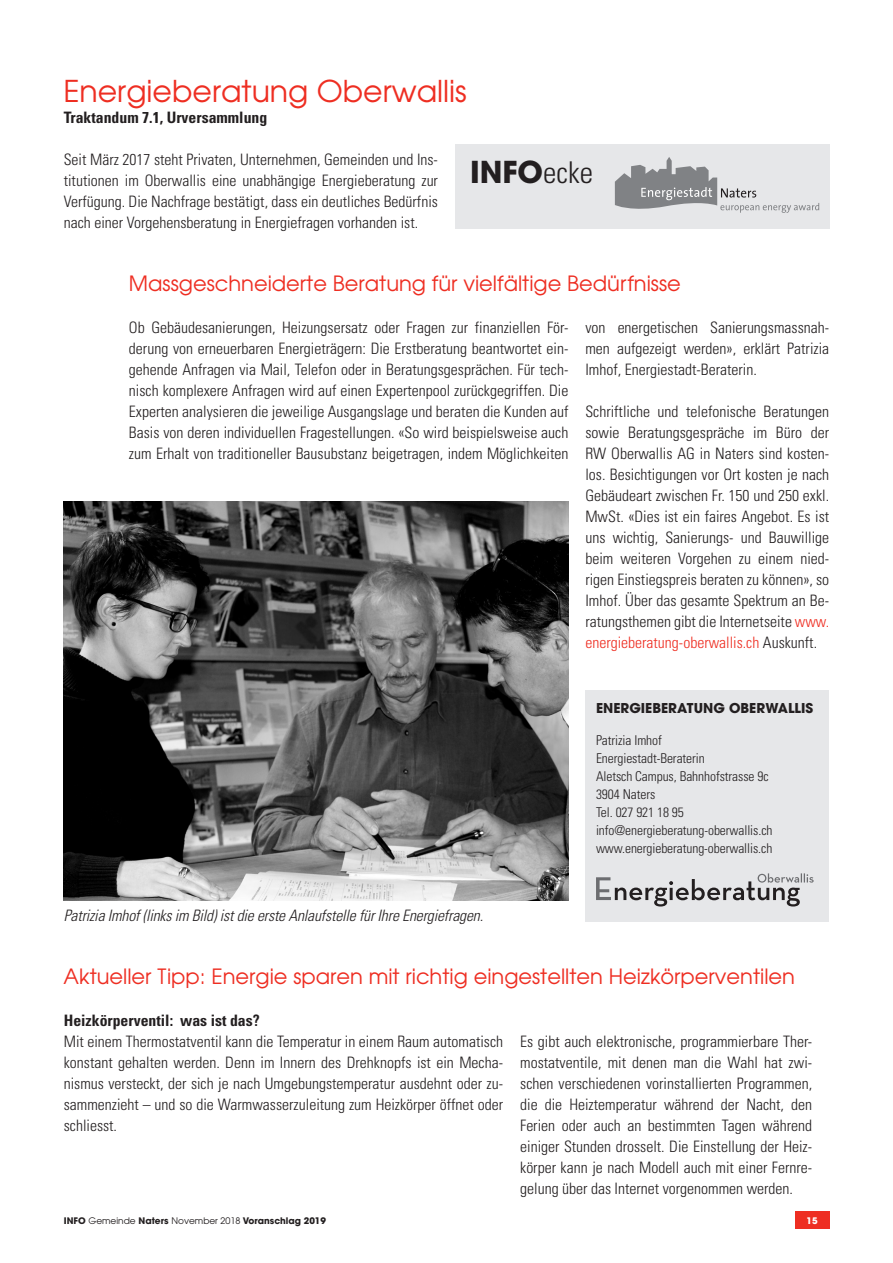
<style>
.page{position:relative;width:893px;height:1263px;background:#fff}
.page>*{position:absolute;margin:0;border:0;box-sizing:border-box;transform-origin:0 0}
.t1{font:30px "Avant Garde";color:#ee2e22}
.t2{font:700 30px "Avant Garde";color:#231f20}
.t3{font:21px "Avant Garde";color:#ee2e22}
.t4{font:300 condensed 15.75px/21px "Univers";color:#231f20;text-align:justify}
.t5{font:italic 300 condensed 15.75px "Univers";letter-spacing:-.01em;color:#231f20}
.t6{font:700 condensed 15.75px "Univers";color:#231f20}
.t7{font:300 condensed 13.5px "Univers";letter-spacing:-.005em;color:#231f20}
.t8{font:700 13.5px "Avant Garde";color:#231f20}
.t9{font:700 9px "Avant Garde";color:#231f20}
.t10{font:700 9px "Avant Garde";color:#fff}
.s1{font-family:"Univers";font-weight:300;font-stretch:condensed}
.s2{color:#ee2e22}
.s3{font-weight:400}
</style>
<div class="page">
<div style="left:795px;top:1212px;width:34px;height:17px;background:#ee2e22"></div>
<div style="left:455px;top:144px;width:374px;height:84px;background:#e6e7e9"></div>
<svg style="left:615px;top:157px;width:204px;height:56px"></svg>
<div style="left:585px;top:690px;width:244px;height:231px;background:#e6e7e9"></div>
<svg style="left:596px;top:873px;width:218px;height:33px"></svg>
<img style="left:64px;top:501px;width:505px;height:399px">
<p class="t1" style="left:63px;top:72px;width:405px">Energieberatung Oberwallis</p>
<p class="t6" style="left:64px;top:108px;width:205px">Traktandum 7.1, Urversammlung</p>
<p class="t4" style="left:64px;top:149px;width:376px">Seit März 2017 steht Privaten, Unternehmen, Gemeinden und Ins&shy;titutionen im Oberwallis eine unabhängige Energieberatung zur Verfügung. Die Nachfrage bestätigt, dass ein deutliches Bedürfnis nach einer Vorgehensberatung in Energiefragen vorhanden ist.</p>
<p class="t2" style="left:470px;top:152px;width:125px">INFO<span class="s1">ecke</span></p>
<p class="t3" style="left:129px;top:270px;width:553px">Massgeschneiderte Beratung für vielfältige Bedürfnisse</p>
<p class="t4" style="left:129px;top:317px;width:441px">Ob Gebäudesanierungen, Heizungsersatz oder Fragen zur finanziellen För&shy;derung von erneuerbaren Energieträgern: Die Erstberatung beantwortet ein&shy;gehende Anfragen via Mail, Telefon oder in Beratungsgesprächen. Für tech&shy;nisch komplexere Anfragen wird auf einen Expertenpool zurückgegriffen. Die Experten analysieren die jeweilige Ausgangslage und beraten die Kunden auf Basis von deren individuellen Fragestellungen. «So wird beispielsweise auch zum Erhalt von traditioneller Bausubstanz beigetragen, indem Möglichkeiten</p>
<p class="t4" style="left:585px;top:317px;width:245px">von energetischen Sanierungsmassnah&shy;men aufgezeigt werden», erklärt Patrizia Imhof, Energiestadt-Beraterin.</p>
<p class="t4" style="left:585px;top:401px;width:245px">Schriftliche und telefonische Beratungen sowie Beratungsgespräche im Büro der RW Oberwallis AG in Naters sind kosten&shy;los. Besichtigungen vor Ort kosten je nach Gebäudeart zwischen Fr. 150 und 250 exkl.<br>MwSt. «Dies ist ein faires Angebot. Es ist uns wichtig, Sanierungs- und Bauwillige beim weiteren Vorgehen zu einem nied&shy;rigen Einstiegspreis beraten zu können», so Imhof. Über das gesamte Spektrum an Be&shy;ratungsthemen gibt die Internetseite <span class="s2">www. energieberatung-oberwallis.ch</span> Auskunft.</p>
<p class="t5" style="left:64px;top:906px;width:421px">Patrizia Imhof (links im Bild) ist die erste Anlaufstelle für Ihre Energiefragen.</p>
<p class="t8" style="left:596px;top:699px;width:219px">ENERGIEBERATUNG OBERWALLIS</p>
<p class="t7" style="left:596px;top:732px;width:67px">Patrizia Imhof</p>
<p class="t7" style="left:596px;top:750px;width:110px">Energiestadt-Beraterin</p>
<p class="t7" style="left:596px;top:768px;width:174px">Aletsch Campus, Bahnhofstrasse 9c</p>
<p class="t7" style="left:596px;top:786px;width:61px">3904 Naters</p>
<p class="t7" style="left:596px;top:804px;width:89px">Tel. 027 921 18 95</p>
<p class="t7" style="left:596px;top:822px;width:178px">info@energieberatung-oberwallis.ch</p>
<p class="t7" style="left:596px;top:840px;width:178px">www.energieberatung-oberwallis.ch</p>
<p class="t3" style="left:64px;top:963px;width:733px">Aktueller Tipp: Energie sparen mit richtig eingestellten Heizkörperventilen</p>
<p class="t6" style="left:64px;top:1011px;width:197px">Heizkörperventil: was ist das?</p>
<p class="t4" style="left:64px;top:1031px;width:441px">Mit einem Thermostatventil kann die Temperatur in einem Raum automatisch konstant gehalten werden. Denn im Innern des Drehknopfs ist ein Mecha&shy;nismus versteckt, der sich je nach Umgebungstemperatur ausdehnt oder zu&shy;sammenzieht – und so die Warmwasserzuleitung zum Heizkörper öffnet oder schliesst.</p>
<p class="t4" style="left:520px;top:1031px;width:293px">Es gibt auch elektronische, programmierbare Ther&shy;mostatventile, mit denen man die Wahl hat zwi&shy;schen verschiedenen vorinstallierten Programmen, die die Heiztemperatur während der Nacht, den Ferien oder auch an bestimmten Tagen während einiger Stunden drosselt. Die Einstellung der Heiz&shy;körper kann je nach Modell auch mit einer Fernre&shy;gelung über das Internet vorgenommen werden.</p>
<p class="t9" style="left:64px;top:1215px;width:264px">INFO <span class="s3">Gemeinde</span> Naters <span class="s3">November 2018</span> Voranschlag 2019</p>
<p class="t10" style="left:807px;top:1215px;width:13px">15</p>
</div>
